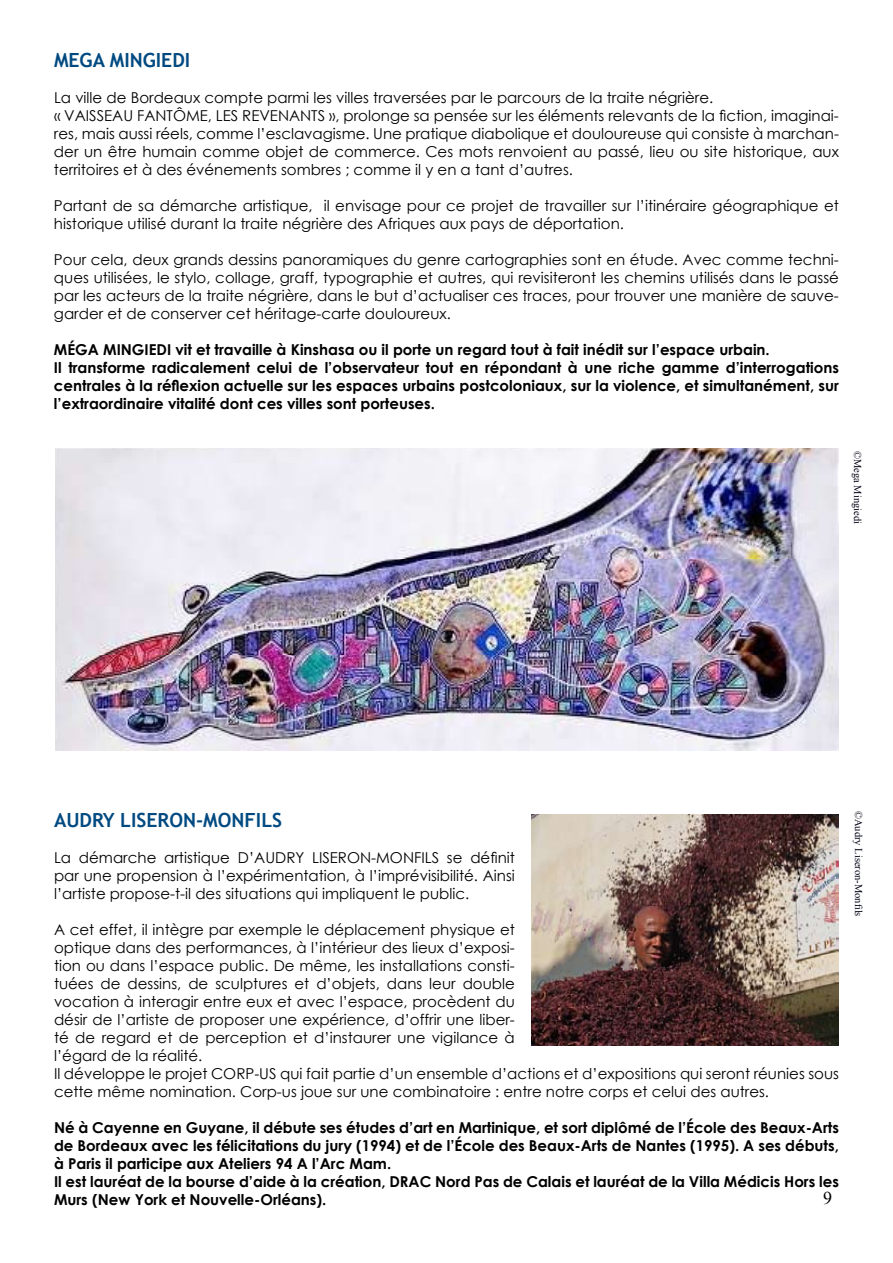
<style>
.page{position:relative;width:893px;height:1263px;background:#fff}
.page>*{position:absolute;margin:0;border:0;box-sizing:border-box;transform-origin:0 0}
.t1{font:700 19.5px "Trebuchet MS";color:#014a81}
.t2{font:18px "Times New Roman";color:#000}
.t3{font:15px/18px "Century Gothic";color:#000}
.t4{font:700 15px/18px "Century Gothic";color:#000}
.t5{font:10.5px "Times New Roman";color:#010314}
</style>
<div class="page">
<img style="left:531px;top:815px;width:308px;height:230px">
<img style="left:56px;top:448px;width:782px;height:302px">
<h1 class="t1" style="left:54px;top:48px;width:138px">MEGA MINGIEDI</h1>
<p class="t3" style="left:54px;top:89px;width:661px">La ville de Bordeaux compte parmi les villes traversées par le parcours de la traite négrière. « Vaisseau</p>
<p class="t3" style="left:137px;top:107px;width:18px">Fant</p>
<p class="t3" style="left:173px;top:107px;width:89px">ôme, Les Revenants</p>
<p class="t3" style="left:54px;top:107px;width:786px;text-align:justify;text-indent:275px">», prolonge sa pensée sur les éléments relevants de la fiction, imaginai&shy;res, mais aussi réels, comme l’esclavagisme. Une pratique diabolique et douloureuse qui consiste à marchan&shy;der un être humain comme objet de commerce. Ces mots renvoient au passé, lieu ou site historique, aux territoires et à des événements sombres ; comme il y en a tant d’autres.</p>
<p class="t3" style="left:54px;top:197px;width:786px">Partant de sa démarche artistique, il envisage pour ce projet de travailler sur l’itinéraire géographique et historique utilisé durant la traite négrière des Afriques aux pays de déportation.</p>
<p class="t3" style="left:54px;top:251px;width:786px;text-align:justify">Pour cela, deux grands dessins panoramiques du genre cartographies sont en étude. Avec comme techni&shy;ques utilisées, le stylo, collage, graff, typographie et autres, qui revisiteront les chemins utilisés dans le passé par les acteurs de la traite négrière, dans le but d’actualiser ces traces, pour trouver une manière de sauve&shy;garder et de conserver cet héritage-carte douloureux.</p>
<p class="t4" style="left:54px;top:340px;width:786px">MÉGA MINGIEDI vit et travaille à Kinshasa ou il porte un regard tout à fait inédit sur l’espace urbain.<br>Il transforme radicalement celui de l’observateur tout en répondant à une riche gamme d’interrogations centrales à la réflexion actuelle sur les espaces urbains postcoloniaux, sur la violence, et simultanément, sur l’extraordinaire vitalité dont ces villes sont porteuses.</p>
<p class="t5" style="left:865px;top:451px;width:75px;rotate:90deg">©Mega Mingiedi</p>
<h1 class="t1" style="left:54px;top:808px;width:230px">AUDRY LISERON-MONFILS</h1>
<p class="t3" style="left:54px;top:848px;width:462px;text-align:justify">La démarche artistique D’AUDRY LISERON-MONFILS se définit par une propension à l’expérimentation, à l’imprévisibilité. Ainsi l’artiste propose-t-il des situations qui impliquent le public.</p>
<p class="t3" style="left:54px;top:920px;width:786px">A cet effet, il intègre par exemple le déplacement physique et<br>optique dans des performances, à l’intérieur des lieux d’exposi-<br>tion ou dans l’espace public. De même, les installations consti-<br>tuées de dessins, de sculptures et d’objets, dans leur double<br>vocation à interagir entre eux et avec l’espace, procèdent du<br>désir de l’artiste de proposer une expérience, d’offrir une liber-<br>té de regard et de perception et d’instaurer une vigilance à<br>l’égard de la réalité.<br>Il développe le projet CORP-US qui fait partie d’un ensemble d’actions et d’expositions qui seront réunies sous cette même nomination. Corp-us joue sur une combinatoire : entre notre corps et celui des autres.</p>
<p class="t4" style="left:54px;top:1118px;width:786px">Né à Cayenne en Guyane, il débute ses études d’art en Martinique, et sort diplômé de l’École des Beaux-Arts de Bordeaux avec les félicitations du jury (1994) et de l’École des Beaux-Arts de Nantes (1995). A ses débuts, à Paris il participe aux Ateliers 94 A l’Arc Mam.<br>Il est lauréat de la bourse d’aide à la création, DRAC Nord Pas de Calais et lauréat de la Villa Médicis Hors les Murs (New York et Nouvelle-Orléans).</p>
<p class="t2" style="left:823px;top:1185px;width:10px">9</p>
<p class="t5" style="left:866px;top:811px;width:107px;rotate:90deg">©Audry Liseron-Monfils</p>
</div>
